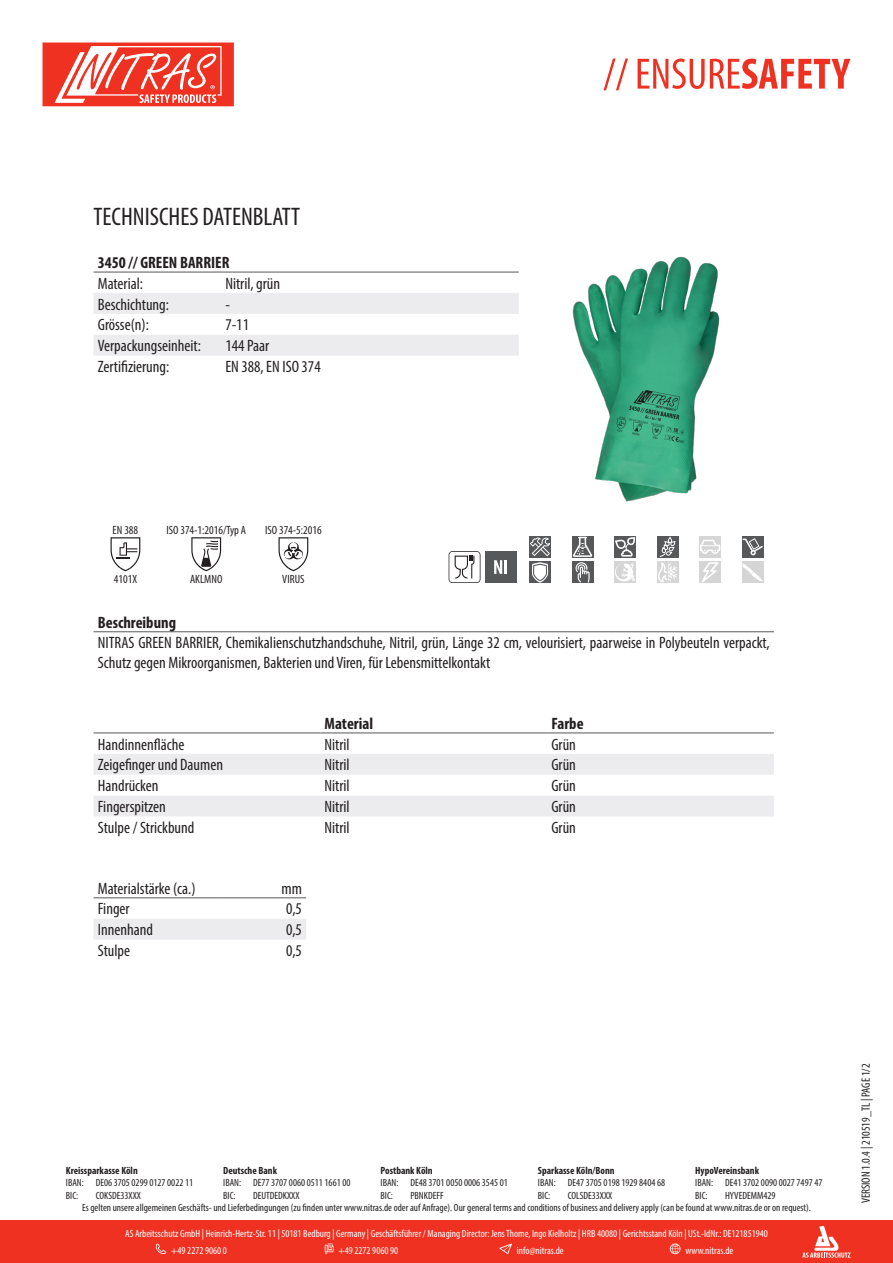
<style>
.page{position:relative;width:893px;height:1263px;background:#fff}
.page>*{position:absolute;margin:0;border:0;box-sizing:border-box;transform-origin:0 0}
.t1{font:condensed 25.5px "Myriad Pro";color:#231f20}
.t2{font:condensed 16.5px/19.8px "Myriad Pro";color:#231f20}
.t3{font:700 condensed 16.5px "Myriad Pro";color:#231f20}
.t4{font:condensed 12px "Myriad Pro";color:#231f20}
.t5{font:condensed 10.5px/12.6px "Myriad Pro";color:#231f20}
.t6{font:condensed 10.5px/17px "Myriad Pro";color:#fff}
.t7{font:700 condensed 10.5px "Myriad Pro";color:#231f20}
</style>
<div class="page">
<svg style="left:603px;top:58px;width:247px;height:32px"></svg>
<svg style="left:43px;top:43px;width:191px;height:63px"></svg>
<div style="left:0;top:1220px;width:893px;height:43px;background:#ef3122"></div>
<svg style="left:802px;top:1226px;width:48px;height:32px"></svg>
<svg style="left:156px;top:1243px;width:10px;height:11px"></svg>
<svg style="left:325px;top:1243px;width:9px;height:11px"></svg>
<svg style="left:499px;top:1243px;width:13px;height:11px"></svg>
<svg style="left:670px;top:1243px;width:10px;height:11px"></svg>
<svg style="left:94px;top:293px;width:425px;height:63px"></svg>
<hr style="left:94px;top:272px;width:127px;height:1px;background:#57585a">
<hr style="left:221px;top:272px;width:298px;height:1px;background:#57585a">
<img style="left:572px;top:256px;width:148px;height:246px">
<svg style="left:111px;top:537px;width:29px;height:34px"></svg>
<svg style="left:191px;top:537px;width:30px;height:34px"></svg>
<svg style="left:278px;top:537px;width:30px;height:34px"></svg>
<svg style="left:449px;top:551px;width:31px;height:32px"></svg>
<div style="left:485px;top:551px;width:32px;height:32px;background:#57585a"></div>
<svg style="left:494px;top:560px;width:13px;height:14px"></svg>
<div style="left:529px;top:536px;width:22px;height:21px;background:#57585a"></div>
<svg style="left:530px;top:537px;width:20px;height:19px"></svg>
<svg style="left:572px;top:536px;width:21px;height:21px"></svg>
<svg style="left:614px;top:536px;width:22px;height:21px"></svg>
<svg style="left:615px;top:537px;width:20px;height:19px"></svg>
<div style="left:657px;top:536px;width:21px;height:21px;background:#57585a"></div>
<div style="left:699px;top:536px;width:22px;height:21px;background:linear-gradient(to right,#d5d5d6,#d5d5d6)"></div>
<svg style="left:700px;top:540px;width:20px;height:14px"></svg>
<div style="left:742px;top:536px;width:21px;height:21px;background:#57585a"></div>
<svg style="left:743px;top:538px;width:20px;height:17px"></svg>
<div style="left:529px;top:562px;width:22px;height:21px;background:#57585a"></div>
<svg style="left:532px;top:562px;width:17px;height:20px"></svg>
<div style="left:572px;top:562px;width:21px;height:21px;background:#57585a"></div>
<svg style="left:573px;top:537px;width:20px;height:45px"></svg>
<div style="left:614px;top:562px;width:22px;height:21px;background:#d5d5d6"></div>
<svg style="left:615px;top:563px;width:20px;height:19px"></svg>
<div style="left:657px;top:562px;width:21px;height:21px;background:#d5d5d6"></div>
<svg style="left:658px;top:537px;width:19px;height:45px"></svg>
<div style="left:699px;top:562px;width:22px;height:21px;background:#d5d5d6"></div>
<svg style="left:702px;top:562px;width:17px;height:20px"></svg>
<div style="left:742px;top:562px;width:21px;height:21px;background:#d5d5d6"></div>
<svg style="left:742px;top:563px;width:21px;height:18px"></svg>
<hr style="left:94px;top:631px;width:680px;height:1px;background:#57585a">
<svg style="left:94px;top:754px;width:680px;height:62px"></svg>
<hr style="left:94px;top:733px;width:226px;height:1px;background:#57585a">
<hr style="left:320px;top:733px;width:227px;height:1px;background:#57585a">
<hr style="left:547px;top:733px;width:227px;height:1px;background:#57585a">
<div style="left:94px;top:919px;width:212px;height:20px;background:#ececee"></div>
<hr style="left:94px;top:897px;width:127px;height:1px;background:#57585a">
<hr style="left:221px;top:897px;width:85px;height:1px;background:#57585a">
<p class="t1" style="left:94px;top:202px;width:208px">TECHNISCHES DATENBLATT</p>
<p class="t3" style="left:98px;top:252px;width:133px">3450 // GREEN BARRIER</p>
<p class="t2" style="left:98px;top:273px;width:47px">Material:</p>
<p class="t2" style="left:225px;top:273px;width:56px">Nitril, grün</p>
<p class="t2" style="left:98px;top:294px;width:73px">Beschichtung:</p>
<p class="t2" style="left:225px;top:294px;width:6px">-</p>
<p class="t2" style="left:98px;top:315px;width:53px">Grösse(n):</p>
<p class="t2" style="left:225px;top:315px;width:25px">7-11</p>
<p class="t2" style="left:98px;top:336px;width:105px">Verpackungseinheit:</p>
<p class="t2" style="left:225px;top:336px;width:45px">144 Paar</p>
<p class="t2" style="left:98px;top:357px;width:73px">Zertifizierung:</p>
<p class="t2" style="left:225px;top:357px;width:97px">EN 388, EN ISO 374</p>
<p class="t4" style="left:113px;top:523px;width:27px">EN 388</p>
<p class="t4" style="left:166px;top:523px;width:81px">ISO 374-1:2016/Typ A</p>
<p class="t4" style="left:265px;top:523px;width:58px">ISO 374-5:2016</p>
<p class="t4" style="left:114px;top:572px;width:25px">4101X</p>
<p class="t4" style="left:190px;top:572px;width:34px">AKLMNO</p>
<p class="t4" style="left:282px;top:572px;width:24px">VIRUS</p>
<p class="t3" style="left:98px;top:612px;width:80px">Beschreibung</p>
<p class="t2" style="left:98px;top:633px;width:673px">NITRAS GREEN BARRIER, Chemikalienschutzhandschuhe, Nitril, grün, Länge 32 cm, velourisiert, paarweise in Polybeuteln verpackt,<br>Schutz gegen Mikroorganismen, Bakterien und Viren, für Lebensmittelkontakt</p>
<p class="t3" style="left:325px;top:713px;width:50px">Material</p>
<p class="t3" style="left:551px;top:713px;width:34px">Farbe</p>
<p class="t2" style="left:98px;top:734px;width:88px">Handinnenfläche</p>
<p class="t2" style="left:325px;top:734px;width:27px">Nitril</p>
<p class="t2" style="left:551px;top:734px;width:26px">Grün</p>
<p class="t2" style="left:98px;top:755px;width:127px">Zeigefinger und Daumen</p>
<p class="t2" style="left:325px;top:755px;width:27px">Nitril</p>
<p class="t2" style="left:551px;top:755px;width:26px">Grün</p>
<p class="t2" style="left:98px;top:776px;width:62px">Handrücken</p>
<p class="t2" style="left:325px;top:776px;width:27px">Nitril</p>
<p class="t2" style="left:551px;top:776px;width:26px">Grün</p>
<p class="t2" style="left:98px;top:797px;width:70px">Fingerspitzen</p>
<p class="t2" style="left:325px;top:797px;width:27px">Nitril</p>
<p class="t2" style="left:551px;top:797px;width:26px">Grün</p>
<p class="t2" style="left:98px;top:817px;width:98px">Stulpe / Strickbund</p>
<p class="t2" style="left:325px;top:817px;width:27px">Nitril</p>
<p class="t2" style="left:551px;top:817px;width:26px">Grün</p>
<p class="t2" style="left:98px;top:878px;width:99px">Materialstärke (ca.)</p>
<p class="t2" style="left:281px;top:878px;width:22px">mm</p>
<p class="t2" style="left:98px;top:899px;width:33px">Finger</p>
<p class="t2" style="left:286px;top:899px;width:17px">0,5</p>
<p class="t2" style="left:98px;top:920px;width:57px">Innenhand</p>
<p class="t2" style="left:286px;top:920px;width:17px">0,5</p>
<p class="t2" style="left:98px;top:941px;width:34px">Stulpe</p>
<p class="t2" style="left:286px;top:941px;width:17px">0,5</p>
<p class="t7" style="left:66px;top:1164px;width:73px">Kreissparkasse Köln</p>
<p class="t7" style="left:223px;top:1164px;width:55px">Deutsche Bank</p>
<p class="t7" style="left:381px;top:1164px;width:54px">Postbank Köln</p>
<p class="t7" style="left:538px;top:1164px;width:78px">Sparkasse Köln/Bonn</p>
<p class="t7" style="left:695px;top:1164px;width:65px">HypoVereinsbank</p>
<p class="t5" style="left:66px;top:1176px;width:19px">IBAN:<br>BIC:</p>
<p class="t5" style="left:96px;top:1176px;width:99px">DE06 3705 0299 0127 0022 11<br>COKSDE33XXX</p>
<p class="t5" style="left:223px;top:1176px;width:19px">IBAN:<br>BIC:</p>
<p class="t5" style="left:253px;top:1176px;width:99px">DE77 3707 0060 0511 1661 00<br>DEUTDEDKXXX</p>
<p class="t5" style="left:381px;top:1176px;width:19px">IBAN:<br>BIC:</p>
<p class="t5" style="left:410px;top:1176px;width:99px">DE48 3701 0050 0006 3545 01<br>PBNKDEFF</p>
<p class="t5" style="left:538px;top:1176px;width:19px">IBAN:<br>BIC:</p>
<p class="t5" style="left:568px;top:1176px;width:99px">DE47 3705 0198 1929 8404 68<br>COLSDE33XXX</p>
<p class="t5" style="left:695px;top:1176px;width:19px">IBAN:<br>BIC:</p>
<p class="t5" style="left:725px;top:1176px;width:99px">DE41 3702 0090 0027 7497 47</p>
<p class="t5" style="left:725px;top:1189px;width:52px">HYVEDEMM429</p>
<p class="t5" style="left:82px;top:1201px;width:730px">Es gelten unsere allgemeinen Geschäfts- und Lieferbedingungen (zu finden unter www.nitras.de oder auf Anfrage). Our general terms and conditions of business and delivery apply (can be found at www.nitras.de or on request).</p>
<p class="t6" style="left:171px;top:1225px;width:598px;text-indent:-46px">AS Arbeitsschutz GmbH | Heinrich-Hertz-Str. 11 | 50181 Bedburg | Germany | Geschäftsführer / Managing Director: Jens Thome, Ingo Kielholtz | HRB 40080 | Gerichtsstand Köln | USt.-IdNr.: DE121851940 +49 2272 9060 0</p>
<p class="t6" style="left:338px;top:1242px;width:61px">+49 2272 9060 90</p>
<p class="t6" style="left:517px;top:1242px;width:48px">info@nitras.de</p>
<p class="t6" style="left:685px;top:1242px;width:49px">www.nitras.de</p>
<p class="t4" style="left:859px;top:1203px;width:141px;rotate:-90deg">VERSION 1.0.4 | 210519_TL | PAGE 1/2</p>
</div>
